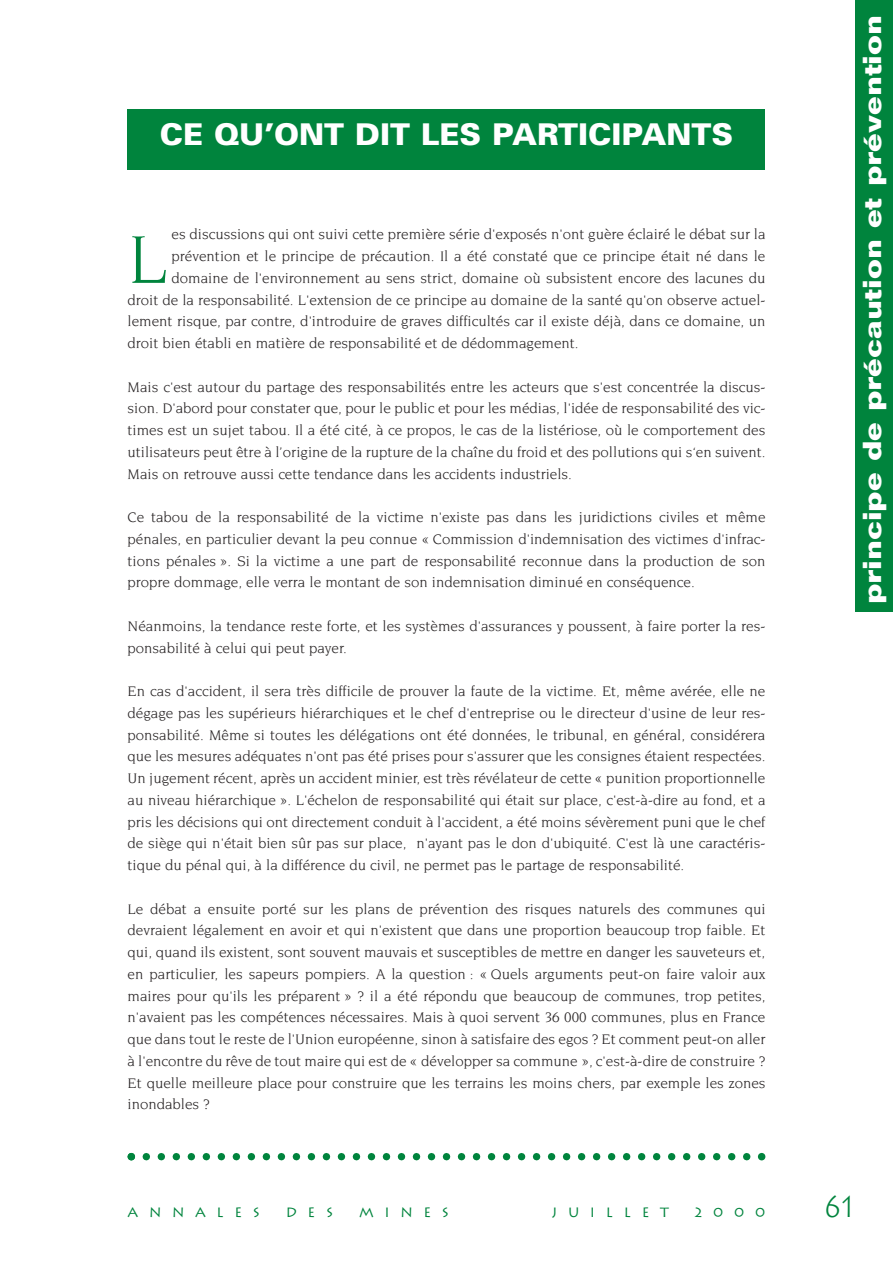
<style>
.page{position:relative;width:893px;height:1263px;background:#fff}
.page>*{position:absolute;margin:0;border:0;box-sizing:border-box;transform-origin:0 0}
.t1{font:72.9px "Novarese";color:#00843d}
.t2{font:900 30px "Univers";color:#fff}
.t3{font:300 30px "Lithos";color:#00843d}
.t4{font:700 25.5px "Folio";color:#fff;scale:1.2 1}
.t5{font:15px/21.8px "Novarese";color:#231f20;text-align:justify}
.t6{font:13.5px "Lithos";letter-spacing:.79em;color:#00843d}
</style>
<div class="page">
<div style="left:855px;top:0;width:38px;height:612px;background:#00843d"></div>
<div style="left:128px;top:110px;width:637px;height:60px;background:#00843d"></div>
<svg style="left:128px;top:1153px;width:637px;height:7px"></svg>
<h2 class="t2" style="left:160px;top:123px;width:575px">CE QU’ONT DIT LES PARTICIPANTS</h2>
<p class="t5" style="left:172px;top:224px;width:595px">es discussions qui ont suivi cette première série d'exposés n'ont guère éclairé le débat sur la</p>
<p class="t5" style="left:172px;top:246px;width:595px">prévention et le principe de précaution. Il a été constaté que ce principe était né dans le</p>
<p class="t5" style="left:172px;top:268px;width:595px">domaine de l'environnement au sens strict, domaine où subsistent encore des lacunes du</p>
<p class="t5" style="left:128px;top:289px;width:639px">droit de la responsabilité. L'extension de ce principe au domaine de la santé qu'on observe actuel-</p>
<p class="t5" style="left:128px;top:311px;width:639px">lement risque, par contre, d'introduire de graves difficultés car il existe déjà, dans ce domaine, un</p>
<p class="t5" style="left:128px;top:333px;width:453px">droit bien établi en matière de responsabilité et de dédommagement.</p>
<p class="t5" style="left:128px;top:376px;width:639px">Mais c'est autour du partage des responsabilités entre les acteurs que s'est concentrée la discus&shy;sion. D'abord pour constater que, pour le public et pour les médias, l'idée de responsabilité des vic&shy;times est un sujet tabou. Il a été cité, à ce propos, le cas de la listériose, où le comportement des utilisateurs peut être à l’origine de la rupture de la chaîne du froid et des pollutions qui s‘en suivent.<br>Mais on retrouve aussi cette tendance dans les accidents industriels.</p>
<p class="t5" style="left:128px;top:507px;width:639px">Ce tabou de la responsabilité de la victime n'existe pas dans les juridictions civiles et même pénales, en particulier devant la peu connue « Commission d'indemnisation des victimes d'infrac&shy;tions pénales ». Si la victime a une part de responsabilité reconnue dans la production de son propre dommage, elle verra le montant de son indemnisation diminué en conséquence.</p>
<p class="t5" style="left:128px;top:616px;width:639px">Néanmoins, la tendance reste forte, et les systèmes d'assurances y poussent, à faire porter la res&shy;ponsabilité à celui qui peut payer.</p>
<p class="t5" style="left:128px;top:681px;width:639px">En cas d'accident, il sera très difficile de prouver la faute de la victime. Et, même avérée, elle ne dégage pas les supérieurs hiérarchiques et le chef d'entreprise ou le directeur d'usine de leur res&shy;ponsabilité. Même si toutes les délégations ont été données, le tribunal, en général, considérera que les mesures adéquates n'ont pas été prises pour s'assurer que les consignes étaient respectées.<br>Un jugement récent, après un accident minier, est très révélateur de cette « punition proportionnelle au niveau hiérarchique ». L'échelon de responsabilité qui était sur place, c'est-à-dire au fond, et a pris les décisions qui ont directement conduit à l'accident, a été moins sévèrement puni que le chef de siège qui n'était bien sûr pas sur place, n'ayant pas le don d'ubiquité. C'est là une caractéris&shy;tique du pénal qui, à la différence du civil, ne permet pas le partage de responsabilité.</p>
<p class="t5" style="left:128px;top:898px;width:639px">Le débat a ensuite porté sur les plans de prévention des risques naturels des communes qui devraient légalement en avoir et qui n'existent que dans une proportion beaucoup trop faible. Et qui, quand ils existent, sont souvent mauvais et susceptibles de mettre en danger les sauveteurs et, en particulier, les sapeurs pompiers. A la question : « Quels arguments peut-on faire valoir aux maires pour qu'ils les préparent » ? il a été répondu que beaucoup de communes, trop petites, n'avaient pas les compétences nécessaires. Mais à quoi servent 36 000 communes, plus en France que dans tout le reste de l'Union européenne, sinon à satisfaire des egos ? Et comment peut-on aller à l'encontre du rêve de tout maire qui est de « développer sa commune », c'est-à-dire de construire ?<br>Et quelle meilleure place pour construire que les terrains les moins chers, par exemple les zones inondables ?</p>
<h1 class="t1" style="left:128px;top:230px;width:42px">L</h1>
<p class="t6" style="left:128px;top:1205px;width:134px">ANNALES</p>
<p class="t6" style="left:286px;top:1205px;width:49px">DES</p>
<p class="t6" style="left:359px;top:1205px;width:92px">MINES</p>
<p class="t6" style="left:552px;top:1205px;width:119px">JUILLET</p>
<p class="t6" style="left:695px;top:1205px;width:72px">2000</p>
<h3 class="t4" style="left:863px;top:604px;width:492px;rotate:-90deg">principe de précaution et prévention</h3>
<h2 class="t3" style="left:824px;top:1189px;width:32px">61</h2>
</div>
